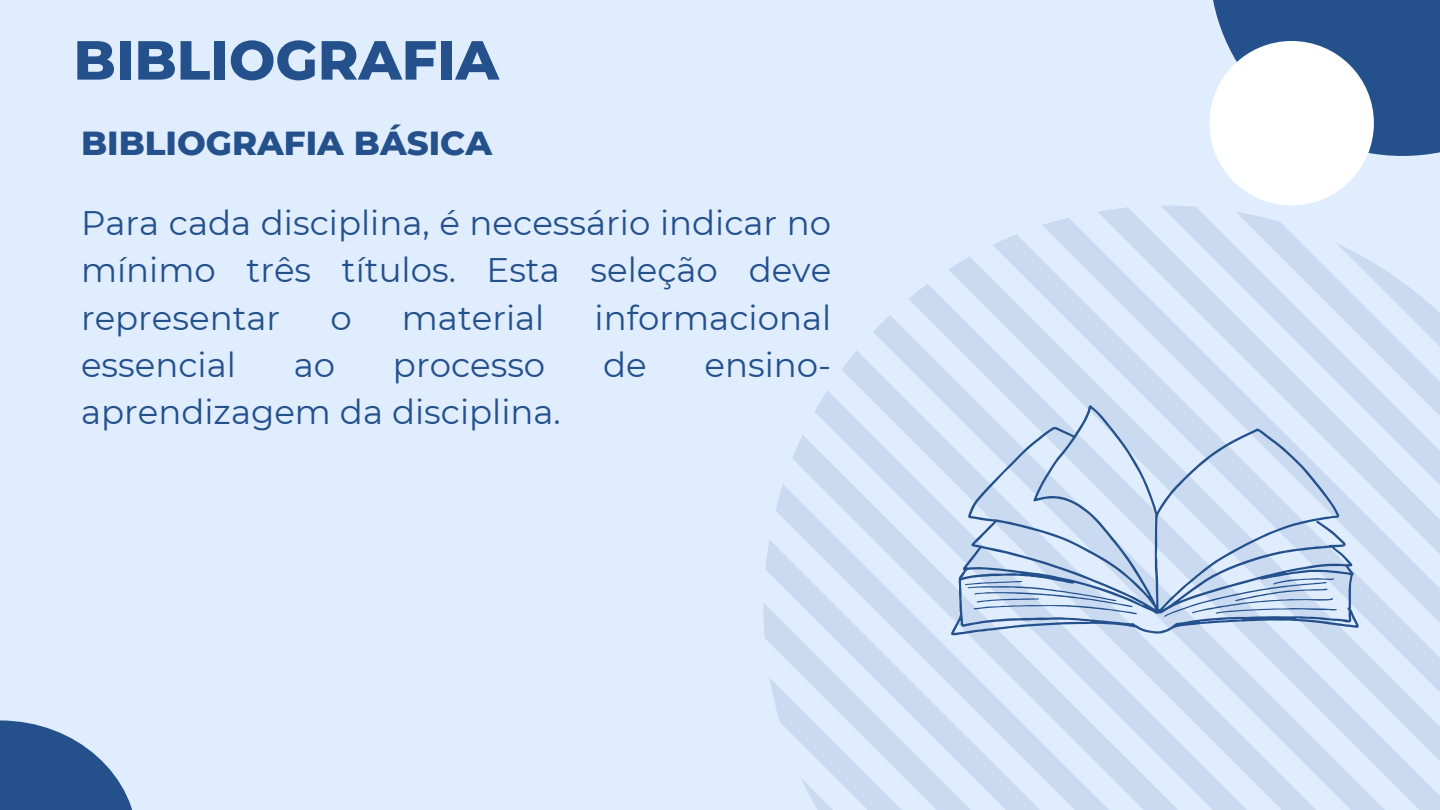
<style>
.page{position:relative;width:1440px;height:810px;background:#dfedff}
.page>*{position:absolute;margin:0;border:0;box-sizing:border-box;transform-origin:0 0}
.t1{font:800 55px "Montserrat";color:#24508c}
.t2{font:34px/47.2px "Montserrat";color:#24508c;text-align:justify}
.t3{font:800 34px "Montserrat";color:#24508c}
</style>
<div class="page">
<svg style="left:1098px;top:207px;width:166px;height:11px"></svg>
<svg style="left:1042px;top:218px;width:250px;height:16px;fill:#cddef4"></svg>
<svg style="left:993px;top:234px;width:368px;height:22px"></svg>
<svg style="left:949px;top:256px;width:456px;height:28px"></svg>
<svg style="left:909px;top:284px;width:531px;height:31px;fill:#d1e1f6"></svg>
<svg style="left:873px;top:315px;width:567px;height:495px"></svg>
<svg style="left:842px;top:350px;width:582px;height:460px;fill:#d1e1f6"></svg>
<svg style="left:815px;top:390px;width:569px;height:420px;fill:#d0e0f5"></svg>
<svg style="left:792px;top:434px;width:548px;height:376px"></svg>
<svg style="left:776px;top:484px;width:515px;height:326px;fill:#d1e1f6"></svg>
<svg style="left:765px;top:539px;width:470px;height:271px;fill:#d1e1f6"></svg>
<svg style="left:763px;top:602px;width:409px;height:208px"></svg>
<svg style="left:769px;top:677px;width:328px;height:133px"></svg>
<svg style="left:0;top:720px;width:133px;height:90px;fill:#24508c"></svg>
<div style="left:1209px;top:0;width:231px;height:156px;background:#24508c"></div>
<div style="left:1209px;top:41px;width:165px;height:164px;background:#fff;border-radius:50%"></div>
<svg style="left:951px;top:405px;width:408px;height:230px"></svg>
<svg style="left:1164px;top:578px;width:173px;height:39px"></svg>
<svg style="left:965px;top:581px;width:172px;height:33px"></svg>
<h1 class="t1" style="left:74px;top:26px;width:427px">BIBLIOGRAFIA</h1>
<p class="t3" style="left:81px;top:122px;width:413px">BIBLIOGRAFIA BÁSICA</p>
<h2 class="t2" style="left:81px;top:199px;width:752px">Para cada disciplina, é necessário indicar no mínimo três títulos. Esta seleção deve representar</h2>
<h2 class="t2" style="left:330px;top:294px;width:23px">o</h2>
<h2 class="t2" style="left:402px;top:294px;width:144px">material</h2>
<h2 class="t2" style="left:595px;top:294px;width:238px">informacional</h2>
<h2 class="t2" style="left:81px;top:341px;width:156px">essencial</h2>
<h2 class="t2" style="left:294px;top:341px;width:43px">ao</h2>
<h2 class="t2" style="left:393px;top:341px;width:154px">processo</h2>
<h2 class="t2" style="left:603px;top:341px;width:45px">de</h2>
<h2 class="t2" style="left:705px;top:341px;width:128px">ensino-</h2>
<h2 class="t2" style="left:81px;top:388px;width:481px">aprendizagem da disciplina.</h2>
</div>
